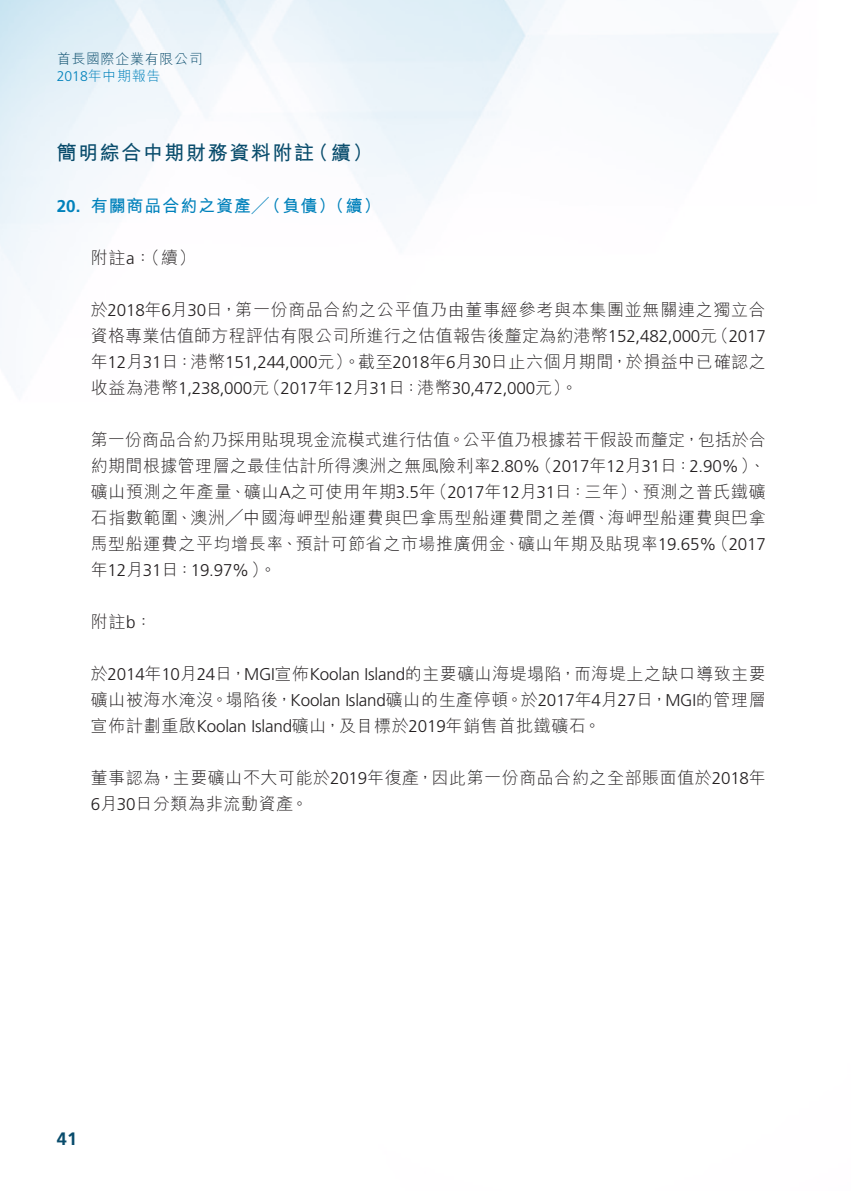
<style>
.page{position:relative;width:851px;height:1191px;background:#fff}
.page>*{position:absolute;margin:0;border:0;box-sizing:border-box;transform-origin:0 0}
.Heading_1{font:700 20px "M Hei HK";letter-spacing:.08em;color:#094c6c}
.t1{font:700 18px "Frutiger LT Std";color:#094c6c}
.Notes{font:300 17px/26px "M Hei HK";letter-spacing:.03em;color:#231f20}
.Notes-2{font:300 17px/26px "M Hei HK";letter-spacing:.005em;color:#231f20;text-align:right}
.Notes-3{font:300 17px "Frutiger LT Std";letter-spacing:-.01em;color:#231f20}
.Notes_HD1{font:700 17px "M Hei HK";letter-spacing:.055em;color:#0081bb}
.Notes_HD1-2{font:700 17px "Frutiger LT Std";color:#0081bb}
.t2{font:300 14px/16px "M Hei HK";letter-spacing:.05em;color:#094c6c}
.s1{font-family:"Frutiger LT Std";color:#0081bb}
.s2{color:#0081bb}
.s3{font-family:"Frutiger LT Std"}
.s4{font-family:"M Hei HK"}
</style>
<div class="page">
<p class="t2" style="left:57px;top:51px;width:148px">首長國際企業有限公司<br><span class="s1">2018</span><span class="s2">年中期報告</span></p>
<p class="Heading_1" style="left:57px;top:138px;width:259px">簡明綜合中期財務資料附註</p>
<p class="Notes_HD1" style="left:91px;top:193px;width:291px">有關商品合約之資產╱（負債）（續(</p>
<p class="Heading_1" style="left:308px;top:138px;width:66px">（續(</p>
<p class="Notes_HD1-2" style="left:57px;top:196px;width:25px">20.</p>
<p class="Notes" style="left:91px;top:244px;width:107px">附註<span class="s3">a</span> （：續(</p>
<p class="Notes" style="left:91px;top:296px;width:676px;text-align:right">於<span class="s3">2018</span>年月<span class="s3">6 30</span>日，第一份商品合約之公平值乃由董事經參考與本集團並無關連之獨立合)<span class="s3">2017</span></p>
<p class="Notes" style="left:91px;top:322px;width:628px">資格專業估值師方程評估有限公司所進行之估值報告後釐定為約港幣<span class="s3">152,482,000</span>元</p>
<p class="Notes" style="left:91px;top:348px;width:676px">年<span class="s3">12</span>月<span class="s3">31</span>日：港幣<span class="s3">151,244,000</span>元）。截至<span class="s3">2018</span>年月<span class="s3">6 30</span>日止六個月期間，於損益中已確認之</p>
<p class="Notes-3" style="left:264px;top:378px;width:316px"><span class="s4">（</span>2017<span class="s4">年</span>12<span class="s4">月</span>31<span class="s4">日：港幣</span>30,472,000<span class="s4">元。(</span></p>
<p class="Notes-3" style="left:91px;top:378px;width:180px"><span class="s4">收益為港幣</span>1,238,000<span class="s4">元</span></p>
<p class="Notes-2" style="left:91px;top:426px;width:676px">第一份商品合約乃採用貼現現金流模式進行估值。公平值乃根據若干假設而釐定，包括於合（<span class="s3">2017</span>年<span class="s3">12</span>月<span class="s3">31</span>日：<span class="s3">2.90%</span> 、(</p>
<p class="Notes" style="left:430px;top:452px;width:337px;text-indent:-340px">約期間根據管理層之最佳估計所得澳洲之無風險利率<span class="s3">2.80%<br></span>（<span class="s3">2017</span>年<span class="s3">12</span>月<span class="s3">31</span>日：三年）、預測之普氏鐵礦</p>
<p class="Notes" style="left:91px;top:478px;width:346px">礦山預測之年產量、礦山<span class="s3">A</span>之可使用年期<span class="s3">3.5</span>年</p>
<p class="Notes" style="left:91px;top:504px;width:676px">石指數範圍、澳洲╱中國海岬型船運費與巴拿馬型船運費間之差價、海岬型船運費與巴拿</p>
<p class="Notes-3" style="left:711px;top:534px;width:55px"><span class="s4">)</span>2017</p>
<p class="Notes" style="left:91px;top:530px;width:627px">馬型船運費之平均增長率、預計可節省之市場推廣佣金、礦山年期及貼現率<span class="s3">19.65%</span>年<span class="s3">12</span>月<span class="s3">31</span>日：<span class="s3">19.97%</span> 。(</p>
<p class="Notes" style="left:91px;top:608px;width:63px">附註<span class="s3">b</span>：</p>
<p class="Notes" style="left:244px;top:660px;width:523px"><span class="s3">MGI</span>宣佈<span class="s3">Koolan Island</span>的主要礦山海堤塌陷，而海堤上之缺口導致主要</p>
<p class="Notes" style="left:91px;top:660px;width:676px">於<span class="s3">2014</span>年<span class="s3">10</span>月<span class="s3">24</span>日，<br>礦山被海水淹沒。塌陷後，<span class="s3">Koolan Island</span>礦山的生產停頓。於<span class="s3">2017</span>年月<span class="s3">4 27</span>日，<span class="s3">MGI</span>的管理層宣佈計劃重啟<span class="s3">Koolan Island</span>礦山，及目標於<span class="s3">2019</span>年銷售首批鐵礦石。</p>
<p class="Notes" style="left:91px;top:764px;width:676px">董事認為，主要礦山不大可能於<span class="s3">2019</span>年復產，因此第一份商品合約之全部賬面值於<span class="s3">2018</span>年月<span class="s3">6 30</span>日分類為非流動資產。</p>
<p class="t1" style="left:57px;top:1127px;width:22px">41</p>
</div>
